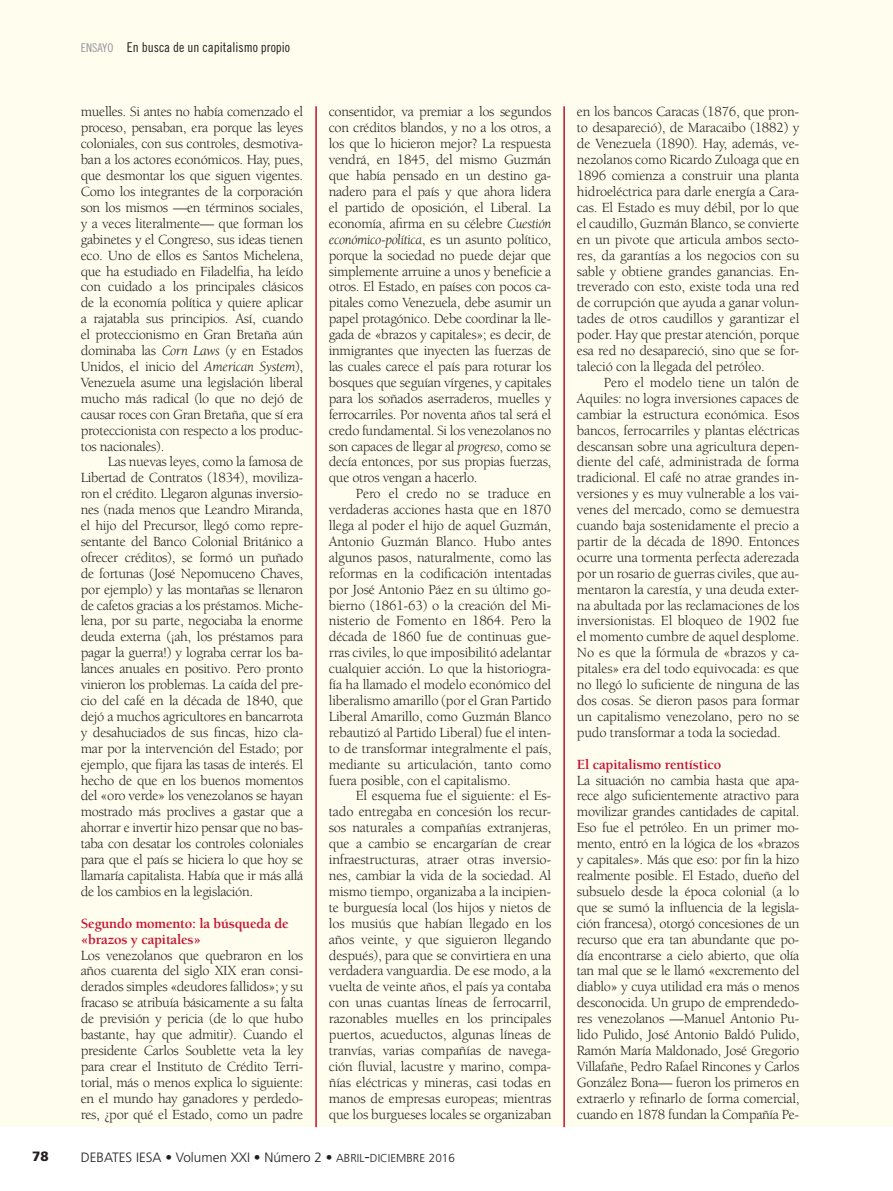
<style>
.page{position:relative;width:893px;height:1191px;background:#fff}
.page>*{position:absolute;margin:0;border:0;box-sizing:border-box;transform-origin:0 0}
.t1{font:14.4px/15.9px "Berkeley Std";letter-spacing:-.025em;color:#231f20;text-align:justify}
.Heading_1{font:700 14.4px/15.9px "Berkeley Std";letter-spacing:-.015em;color:#c3102f}
.t2{font:300 13.5px "Frutiger";color:#231f20}
.t3{font:13.5px "Trade Gothic LT Std Cn 18";color:#231f20}
.t4{font:900 13.5px "Frutiger";color:#231f20}
.s1{font-size:12px;color:#939598}
.s2{font-style:italic}
.s3{font-size:11.55px}
.s4{font-size:16.5px}
.s5{font-size:11.7px}
</style>
<div class="page">
<div style="left:0;top:0;width:893px;height:1127px;background:#fffdee"></div>
<hr style="left:315px;top:106px;width:2px;height:1021px;background:#c3102f">
<hr style="left:563px;top:106px;width:2px;height:1021px;background:#c3102f">
<p class="t3" style="left:81px;top:39px;width:211px"><span class="s1">ENSAYO</span> En busca de un capitalismo propio</p>
<p class="t1" style="left:81px;top:104px;width:224px">muelles. Si antes no había comenzado el proceso, pensaban, era porque las leyes coloniales, con sus controles, desmotiva&shy;ban a los actores económicos. Hay, pues, que desmontar los que siguen vigentes.<br>Como los integrantes de la corporación son los mismos —en términos sociales, y a veces literalmente— que forman los gabinetes y el Congreso, sus ideas tienen eco. Uno de ellos es Santos Michelena, que ha estudiado en Filadelfia, ha leído con cuidado a los principales clásicos de la economía política y quiere aplicar a rajatabla sus principios. Así, cuando el proteccionismo en Gran Bretaña aún dominaba las <span class="s2">Corn Laws</span> (y en Estados Unidos, el inicio del <span class="s2">American System</span>), Venezuela asume una legislación liberal mucho más radical (lo que no dejó de causar roces con Gran Bretaña, que sí era proteccionista con respecto a los produc&shy;tos nacionales).</p>
<p class="t1" style="left:81px;top:454px;width:224px;text-indent:27px">Las nuevas leyes, como la famosa de Libertad de Contratos (1834), moviliza&shy;ron el crédito. Llegaron algunas inversio&shy;nes (nada menos que Leandro Miranda, el hijo del Precursor, llegó como repre&shy;sentante del Banco Colonial Británico a ofrecer créditos), se formó un puñado de fortunas (José Nepomuceno Chaves, por ejemplo) y las montañas se llenaron de cafetos gracias a los préstamos. Miche&shy;lena, por su parte, negociaba la enorme deuda externa (¡ah, los préstamos para pagar la guerra!) y lograba cerrar los ba&shy;lances anuales en positivo. Pero pronto vinieron los problemas. La caída del pre&shy;cio del café en la década de 1840, que dejó a muchos agricultores en bancarrota y desahuciados de sus fincas, hizo cla&shy;mar por la intervención del Estado; por ejemplo, que fijara las tasas de interés. El hecho de que en los buenos momentos del «oro verde» los venezolanos se hayan mostrado más proclives a gastar que a ahorrar e invertir hizo pensar que no bas&shy;taba con desatar los controles coloniales para que el país se hiciera lo que hoy se llamaría capitalista. Había que ir más allá de los cambios en la legislación.</p>
<p class="Heading_1" style="left:81px;top:915px;width:210px">Segundo momento: la búsqueda de «brazos y capitales»</p>
<p class="t1" style="left:81px;top:947px;width:224px">Los venezolanos que quebraron en los años cuarenta del siglo XIX eran consi&shy;derados simples «deudores fallidos»; y su fracaso se atribuía básicamente a su falta de previsión y pericia (de lo que hubo bastante, hay que admitir). Cuando el presidente Carlos Soublette veta la ley para crear el Instituto de Crédito Terri&shy;torial, más o menos explica lo siguiente: en el mundo hay ganadores y perdedo&shy;res, ¿por qué el Estado, como un padre</p>
<p class="t1" style="left:329px;top:104px;width:224px">consentidor, va premiar a los segundos con créditos blandos, y no a los otros, a los que lo hicieron mejor? La respuesta vendrá, en 1845, del mismo Guzmán que había pensado en un destino ga&shy;nadero para el país y que ahora lidera el partido de oposición, el Liberal. La economía, afirma en su célebre <span class="s2">Cuestión económico-política</span>, es un asunto político, porque la sociedad no puede dejar que simplemente arruine a unos y beneficie a otros. El Estado, en países con pocos ca&shy;pitales como Venezuela, debe asumir un papel protagónico. Debe coordinar la lle&shy;gada de «brazos y capitales»; es decir, de inmigrantes que inyecten las fuerzas de las cuales carece el país para roturar los bosques que seguían vírgenes, y capitales para los soñados aserraderos, muelles y ferrocarriles. Por noventa años tal será el credo fundamental. Si los venezolanos no son capaces de llegar al <span class="s2">progreso</span>, como se decía entonces, por sus propias fuerzas, que otros vengan a hacerlo.</p>
<p class="t1" style="left:329px;top:486px;width:224px;text-indent:27px">Pero el credo no se traduce en verdaderas acciones hasta que en 1870 llega al poder el hijo de aquel Guzmán, Antonio Guzmán Blanco. Hubo antes algunos pasos, naturalmente, como las reformas en la codificación intentadas por José Antonio Páez en su último go&shy;bierno (1861-63) o la creación del Mi&shy;nisterio de Fomento en 1864. Pero la década de 1860 fue de continuas gue&shy;rras civiles, lo que imposibilitó adelantar cualquier acción. Lo que la historiogra&shy;fía ha llamado el modelo económico del liberalismo amarillo (por el Gran Partido Liberal Amarillo, como Guzmán Blanco rebautizó al Partido Liberal) fue el inten&shy;to de transformar integralmente el país, mediante su articulación, tanto como fuera posible, con el capitalismo.</p>
<p class="t1" style="left:329px;top:788px;width:224px;text-indent:27px">El esquema fue el siguiente: el Es&shy;tado entregaba en concesión los recur&shy;sos naturales a compañías extranjeras, que a cambio se encargarían de crear infraestructuras, atraer otras inversio&shy;nes, cambiar la vida de la sociedad. Al mismo tiempo, organizaba a la incipien&shy;te burguesía local (los hijos y nietos de los musiús que habían llegado en los años veinte, y que siguieron llegando después), para que se convirtiera en una verdadera vanguardia. De ese modo, a la vuelta de veinte años, el país ya contaba con unas cuantas líneas de ferrocarril, razonables muelles en los principales puertos, acueductos, algunas líneas de tranvías, varias compañías de navega&shy;ción fluvial, lacustre y marino, compa&shy;ñías eléctricas y mineras, casi todas en manos de empresas europeas; mientras que los burgueses locales se organizaban</p>
<p class="t4" style="left:32px;top:1148px;width:18px">78</p>
<p class="t2" style="left:81px;top:1150px;width:376px">DEBATES IESA • Volumen XXI • Número 2 • <span class="s3">ABRIL</span><span class="s4">-</span><span class="s3">DICIEMBRE</span> <span class="s5">2016</span></p>
<p class="t1" style="left:577px;top:104px;width:224px">en los bancos Caracas (1876, que pron&shy;to desapareció), de Maracaibo (1882) y de Venezuela (1890). Hay, además, ve&shy;nezolanos como Ricardo Zuloaga que en 1896 comienza a construir una planta hidroeléctrica para darle energía a Cara&shy;cas. El Estado es muy débil, por lo que el caudillo, Guzmán Blanco, se convierte en un pivote que articula ambos secto&shy;res, da garantías a los negocios con su sable y obtiene grandes ganancias. En&shy;treverado con esto, existe toda una red de corrupción que ayuda a ganar volun&shy;tades de otros caudillos y garantizar el poder. Hay que prestar atención, porque esa red no desapareció, sino que se for&shy;taleció con la llegada del petróleo.</p>
<p class="t1" style="left:577px;top:375px;width:224px;text-indent:27px">Pero el modelo tiene un talón de Aquiles: no logra inversiones capaces de cambiar la estructura económica. Esos bancos, ferrocarriles y plantas eléctricas descansan sobre una agricultura depen&shy;diente del café, administrada de forma tradicional. El café no atrae grandes in&shy;versiones y es muy vulnerable a los vai&shy;venes del mercado, como se demuestra cuando baja sostenidamente el precio a partir de la década de 1890. Entonces ocurre una tormenta perfecta aderezada por un rosario de guerras civiles, que au&shy;mentaron la carestía, y una deuda exter&shy;na abultada por las reclamaciones de los inversionistas. El bloqueo de 1902 fue el momento cumbre de aquel desplome.<br>No es que la fórmula de «brazos y ca&shy;pitales» era del todo equivocada: es que no llegó lo suficiente de ninguna de las dos cosas. Se dieron pasos para formar un capitalismo venezolano, pero no se pudo transformar a toda la sociedad.</p>
<p class="Heading_1" style="left:577px;top:756px;width:146px">El capitalismo rentístico</p>
<p class="t1" style="left:577px;top:772px;width:224px">La situación no cambia hasta que apa&shy;rece algo suficientemente atractivo para movilizar grandes cantidades de capital.<br>Eso fue el petróleo. En un primer mo&shy;mento, entró en la lógica de los «brazos y capitales». Más que eso: por fin la hizo realmente posible. El Estado, dueño del subsuelo desde la época colonial (a lo que se sumó la influencia de la legisla&shy;ción francesa), otorgó concesiones de un recurso que era tan abundante que po&shy;día encontrarse a cielo abierto, que olía tan mal que se le llamó «excremento del diablo» y cuya utilidad era más o menos desconocida. Un grupo de emprendedo&shy;res venezolanos —Manuel Antonio Pu&shy;lido Pulido, José Antonio Baldó Pulido, Ramón María Maldonado, José Gregorio Villafañe, Pedro Rafael Rincones y Carlos González Bona— fueron los primeros en extraerlo y refinarlo de forma comercial, cuando en 1878 fundan la Compañía Pe-</p>
</div>
